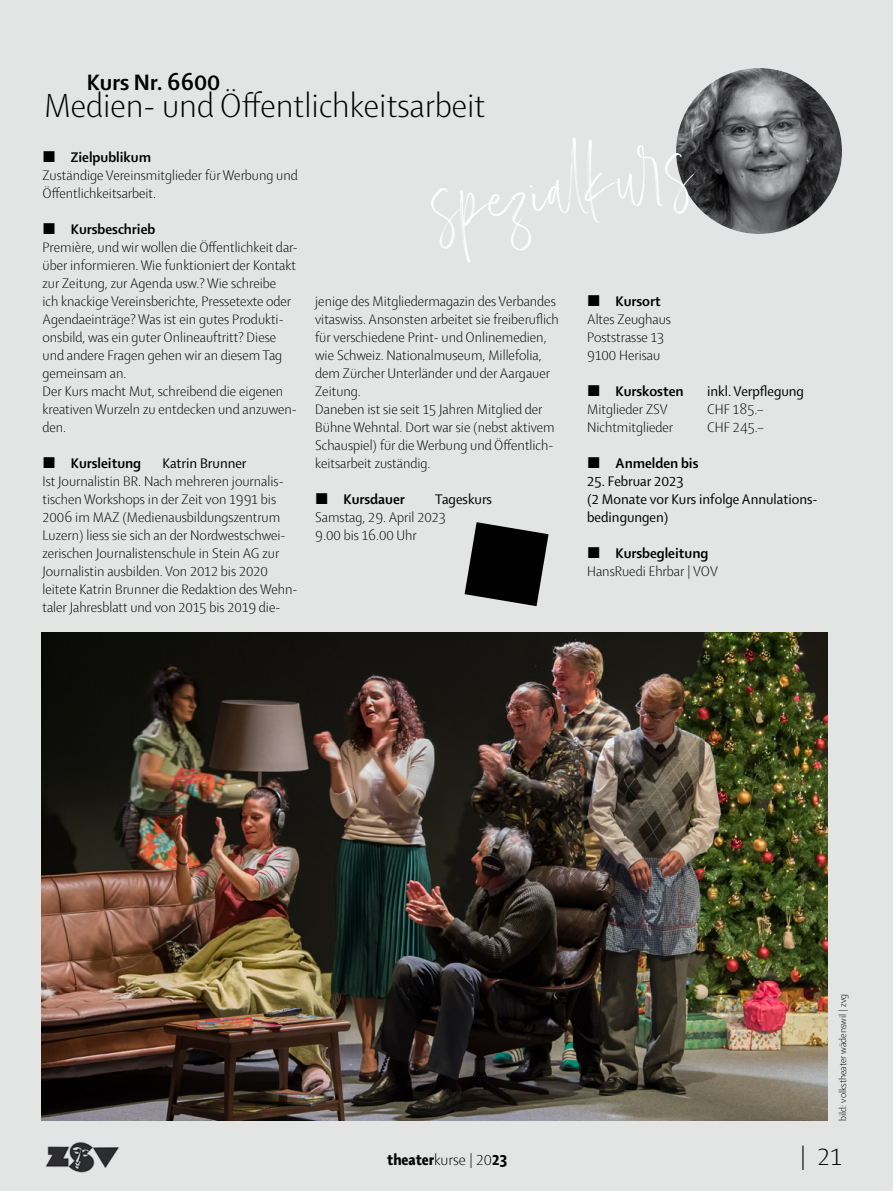
<style>
.page{position:relative;width:893px;height:1191px;background:#fff}
.page>*{position:absolute;margin:0;border:0;box-sizing:border-box;transform-origin:0 0}
.t1{font:40.5px "Carlinet";color:#fff}
.t2{font:300 36px "Shaker 2";color:#000}
.t3{font:300 27px "Shaker 2";color:#000}
.Ausschreibungstext{font:700 24px "Shaker 2";color:#000}
.t4{font:800 condensed 16.5px "Shaker 2";color:#000}
.Ausschreibungstext-2{font:300 15px/18px "Shaker 2";color:#000}
.Ausschreibungstext-3{font:15px/18px "Shaker 2";color:#000}
.Ausschreibungstext-4{font:700 15px "Shaker 2";color:#000}
.Ausschreibungstext-5{font:300 10.5px "Shaker 2";color:#000}
.s1{font-weight:300;font-stretch:normal}
</style>
<div class="page">
<div style="left:1px;top:0;width:892px;height:1191px;background:#e3e4e4"></div>
<img style="left:45px;top:1142px;width:74px;height:30px">
<img style="left:41px;top:632px;width:787px;height:488px">
<img style="left:676px;top:68px;width:166px;height:166px;border-radius:83px">
<svg style="left:465px;top:522px;width:84px;height:84px"></svg>
<p class="Ausschreibungstext" style="left:87px;top:66px;width:135px">Kurs Nr. 6600</p>
<p class="t2" style="left:44px;top:82px;width:443px">Medien- und Öffentlichkeitsarbeit</p>
<p class="t1" style="left:431px;top:192px;width:265px;rotate:-9deg">spezial kur s</p>
<p class="Ausschreibungstext-4" style="left:615px;top:291px;width:47px">Kursort</p>
<p class="Ausschreibungstext-2" style="left:587px;top:309px;width:85px">Altes Zeughaus</p>
<p class="Ausschreibungstext-2" style="left:587px;top:327px;width:79px">Poststrasse 13</p>
<p class="Ausschreibungstext-2" style="left:587px;top:345px;width:75px">9100 Herisau</p>
<p class="Ausschreibungstext-4" style="left:615px;top:381px;width:70px">Kurskosten</p>
<p class="Ausschreibungstext-3" style="left:707px;top:381px;width:98px">inkl. Verpflegung</p>
<p class="Ausschreibungstext-2" style="left:587px;top:399px;width:82px">Mitglieder ZSV</p>
<p class="Ausschreibungstext-2" style="left:707px;top:399px;width:57px">CHF 185.–</p>
<p class="Ausschreibungstext-2" style="left:587px;top:417px;width:87px">Nichtmitglieder</p>
<p class="Ausschreibungstext-2" style="left:707px;top:417px;width:58px">CHF 245.–</p>
<p class="Ausschreibungstext-4" style="left:615px;top:453px;width:84px">Anmelden bis</p>
<p class="Ausschreibungstext-3" style="left:587px;top:471px;width:98px">25. Februar 2023</p>
<p class="Ausschreibungstext-3" style="left:587px;top:489px;width:232px">(2 Monate vor Kurs infolge Annulations&shy;bedingungen)</p>
<p class="Ausschreibungstext-4" style="left:615px;top:543px;width:94px">Kursbegleitung</p>
<p class="Ausschreibungstext-2" style="left:587px;top:561px;width:132px">HansRuedi Ehrbar | VOV</p>
<p class="Ausschreibungstext-4" style="left:71px;top:147px;width:82px">Zielpublikum</p>
<p class="Ausschreibungstext-2" style="left:43px;top:165px;width:257px">Zuständige Vereinsmitglieder für Werbung und<br>Öffentlichkeitsarbeit.</p>
<p class="Ausschreibungstext-4" style="left:71px;top:219px;width:86px">Kursbeschrieb</p>
<p class="Ausschreibungstext-2" style="left:43px;top:237px;width:257px">Première, und wir wollen die Öffentlichkeit dar&shy;über informieren. Wie funktioniert der Kontakt zur Zeitung, zur Agenda usw.? Wie schreibe<br>ich knackige Vereinsberichte, Pressetexte oder Agendaeinträge? Was ist ein gutes Produkti&shy;onsbild, was ein guter Onlineauftritt? Diese und andere Fragen gehen wir an diesem Tag gemeinsam an.</p>
<p class="Ausschreibungstext-2" style="left:43px;top:381px;width:256px">Der Kurs macht Mut, schreibend die eigenen kreativen Wurzeln zu entdecken und anzuwen&shy;den.</p>
<p class="Ausschreibungstext-4" style="left:71px;top:453px;width:72px">Kursleitung</p>
<p class="Ausschreibungstext-3" style="left:163px;top:453px;width:85px">Katrin Brunner</p>
<p class="Ausschreibungstext-2" style="left:43px;top:471px;width:256px">Ist Journalistin BR. Nach mehreren journalis&shy;tischen Workshops in der Zeit von 1991 bis 2006 im MAZ (Medienausbildungszentrum Luzern) liess sie sich an der Nordwestschwei&shy;zerischen Journalistenschule in Stein AG zur Journalistin ausbilden. Von 2012 bis 2020 leitete Katrin Brunner die Redaktion des Wehn&shy;taler Jahresblatt und von 2015 bis 2019 die-</p>
<p class="Ausschreibungstext-2" style="left:315px;top:291px;width:245px">jenige des Mitgliedermagazin des Verbandes vitaswiss. Ansonsten arbeitet sie freiberuflich für verschiedene Print- und Onlinemedien, wie Schweiz. Nationalmuseum, Millefolia, dem Zürcher Unterländer und der Aargauer Zeitung.</p>
<p class="Ausschreibungstext-2" style="left:315px;top:399px;width:241px">Daneben ist sie seit 15 Jahren Mitglied der Bühne Wehntal. Dort war sie (nebst aktivem Schauspiel) für die Werbung und Öffentlich&shy;keitsarbeit zuständig.</p>
<p class="Ausschreibungstext-4" style="left:344px;top:489px;width:63px">Kursdauer</p>
<p class="Ausschreibungstext-3" style="left:435px;top:489px;width:58px">Tageskurs</p>
<p class="Ausschreibungstext-2" style="left:315px;top:507px;width:132px">Samstag, 29. April 2023</p>
<p class="Ausschreibungstext-2" style="left:315px;top:525px;width:103px">9.00 bis 16.00 Uhr</p>
<p class="Ausschreibungstext-5" style="left:836px;top:1120px;width:128px;rotate:-90deg">bild: volkstheater wädenswil | zvg</p>
<p class="t4" style="left:387px;top:1148px;width:121px">theater<span class="s1">kurse | 20</span>23</p>
<h3 class="t3" style="left:800px;top:1139px;width:44px">| 21</h3>
</div>
